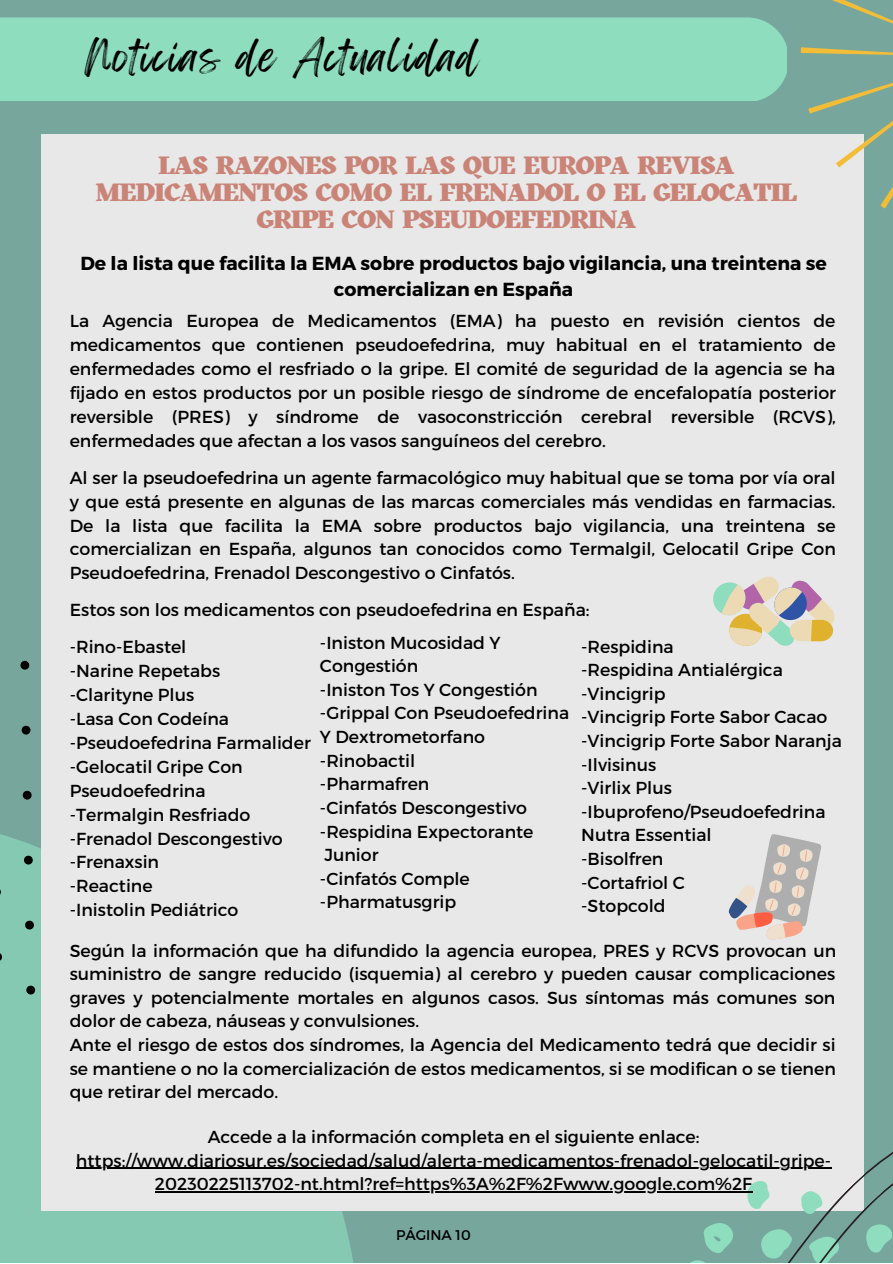
<style>
.page{position:relative;width:893px;height:1264px;background:#fff}
.page>*{position:absolute;margin:0;border:0;box-sizing:border-box;transform-origin:0 0}
.t1{font:36.3px "Feeling Passionate";letter-spacing:.05em;color:#000}
.t2{font:900 24.9px/27px "Kitsch";letter-spacing:-.05em;color:#ca8477;text-align:center}
.t3{font:700 18.9px/25.8px "Montserrat";color:#000;text-align:center}
.t4{font:17.4px/23.5px "Montserrat";color:#000}
.t5{font:14.1px "Montserrat";color:#000}
</style>
<div class="page">
<div style="left:0;top:0;width:892px;height:1262px;background:#77a69d"></div>
<svg style="left:0;top:1095px;width:681px;height:167px;fill:#85c9b2"></svg>
<svg style="left:0;top:660px;width:41px;height:435px;fill:#85c9b2"></svg>
<div style="left:41px;top:135px;width:822px;height:1075px;background:#e9e8e9"></div>
<svg style="left:728px;top:0;width:164px;height:307px"></svg>
<div style="left:0;top:17px;width:786px;height:84px;background:#8eddbe"></div>
<svg style="left:681px;top:1078px;width:211px;height:184px"></svg>
<svg style="left:713px;top:576px;width:122px;height:70px"></svg>
<hr style="left:76px;top:1167px;width:755px;height:1px;background:#000">
<hr style="left:155px;top:1191px;width:597px;height:1px;background:#000">
<svg style="left:728px;top:834px;width:93px;height:105px"></svg>
<h1 class="t1" style="left:85px;top:27px;width:395px">Noticias de Actualidad</h1>
<h2 class="t2" style="left:95px;top:154px;width:703px">LAS RAZONES POR LAS QUE EUROPA REVISA<br>MEDICAMENTOS COMO EL FRENADOL O EL GELOCATIL<br>GRIPE CON PSEUDOEFEDRINA</h2>
<p class="t3" style="left:80px;top:249px;width:747px">De la lista que facilita la EMA sobre productos bajo vigilancia, una treintena se comercializan en España</p>
<p class="t4" style="left:70px;top:308px;width:767px;text-align:justify">La Agencia Europea de Medicamentos (EMA) ha puesto en revisión cientos de medicamentos que contienen pseudoefedrina, muy habitual en el tratamiento de enfermedades como el resfriado o la gripe. El comité de seguridad de la agencia se ha fijado en estos productos por un posible riesgo de síndrome de encefalopatía posterior reversible (PRES) y síndrome de vasoconstricción cerebral reversible (RCVS), enfermedades que afectan a los vasos sanguíneos del cerebro.</p>
<p class="t4" style="left:70px;top:465px;width:767px;text-align:justify">Al ser la pseudoefedrina un agente farmacológico muy habitual que se toma por vía oral y que está presente en algunas de las marcas comerciales más vendidas en farmacias.<br>De la lista que facilita la EMA sobre productos bajo vigilancia, una treintena se comercializan en España, algunos tan conocidos como Termalgil, Gelocatil Gripe Con Pseudoefedrina, Frenadol Descongestivo o Cinfatós.</p>
<p class="t4" style="left:70px;top:591px;width:521px;line-height:37px">Estos son los medicamentos con pseudoefedrina en España: -Rino-Ebastel</p>
<p class="t4" style="left:70px;top:658px;width:242px">-Narine Repetabs<br>-Clarityne Plus<br>-Lasa Con Codeína -Pseudoefedrina Farmalider -Gelocatil Gripe Con<br>Pseudoefedrina<br>-Termalgin Resfriado -Frenadol Descongestivo -Frenaxsin<br>-Reactine<br>-Inistolin Pediátrico</p>
<p class="t4" style="left:320px;top:629px;width:251px">-Iniston Mucosidad Y<br>Congestión<br>-Iniston Tos Y Congestión -Grippal Con Pseudoefedrina<br>Y Dextrometorfano -Rinobactil<br>-Pharmafren<br>-Cinfatós Descongestivo -Respidina Expectorante<br>Junior<br>-Cinfatós Comple -Pharmatusgrip</p>
<p class="t4" style="left:581px;top:633px;width:262px">-Respidina<br>-Respidina Antialérgica -Vincigrip<br>-Vincigrip Forte Sabor Cacao -Vincigrip Forte Sabor Naranja -Ilvisinus<br>-Virlix Plus -Ibuprofeno/Pseudoefedrina<br>Nutra Essential<br>-Bisolfren<br>-Cortafriol C<br>-Stopcold</p>
<p class="t4" style="left:70px;top:937px;width:767px">Según la información que ha difundido la agencia europea, PRES y RCVS provocan un suministro de sangre reducido (isquemia) al cerebro y pueden causar complicaciones graves y potencialmente mortales en algunos casos. Sus síntomas más comunes son dolor de cabeza, náuseas y convulsiones.<br>Ante el riesgo de estos dos síndromes, la Agencia del Medicamento tedrá que decidir si se mantiene o no la comercialización de estos medicamentos, si se modifican o se tienen que retirar del mercado.</p>
<p class="t4" style="left:76px;top:1124px;width:756px;text-align:center">Accede a la información completa en el siguiente enlace: https://www.diariosur.es/sociedad/salud/alerta-medicamentos-frenadol-gelocatil-gripe-<br>20230225113702-nt.html?ref=https%3A%2F%2Fwww.google.com%2F</p>
<p class="t5" style="left:396px;top:1225px;width:76px">PÁGINA 10</p>
</div>
